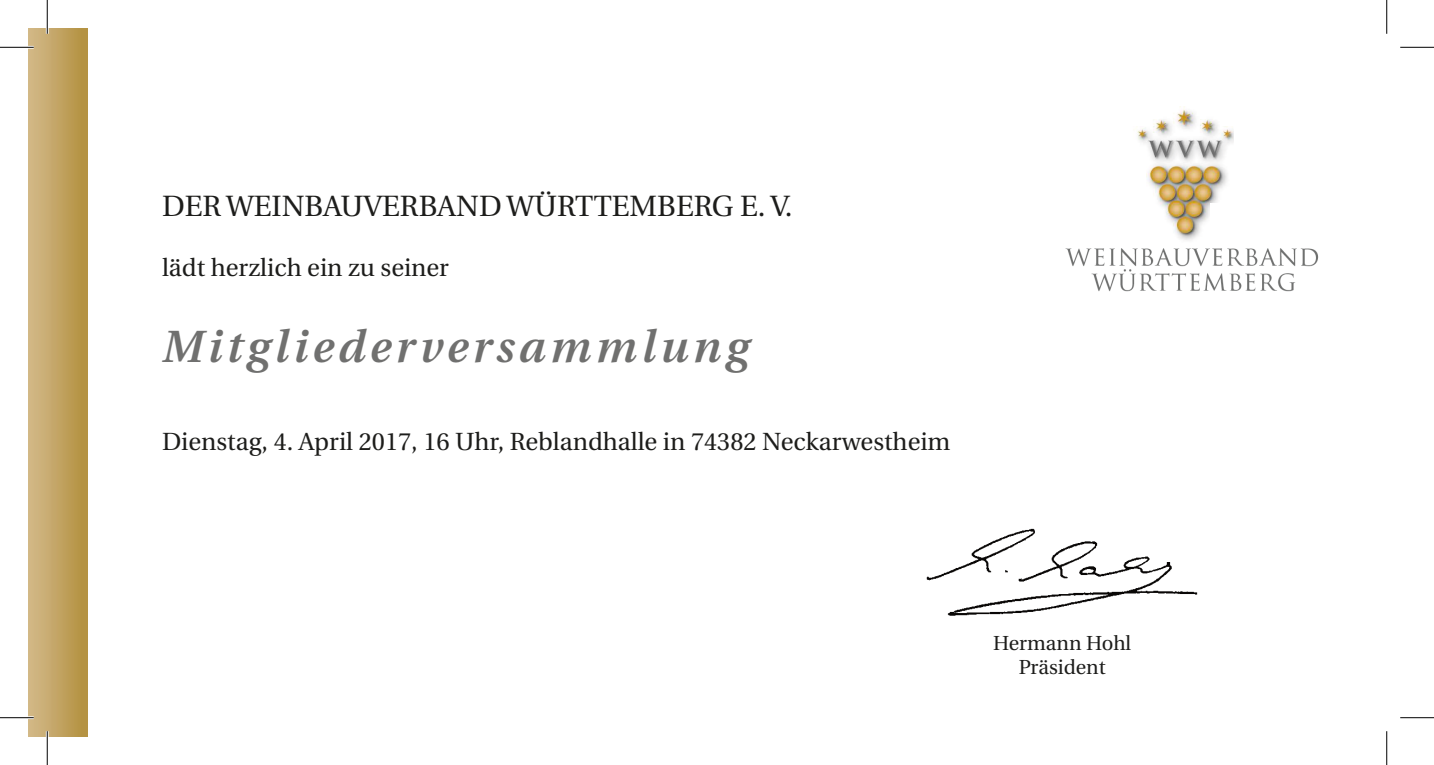
<style>
.page{position:relative;width:1434px;height:765px;background:#fff}
.page>*{position:absolute;margin:0;border:0;box-sizing:border-box;transform-origin:0 0}
.t1{font:italic 600 45px "Utopia";letter-spacing:.1em;color:#70706f}
.t2{font:29.25px "Utopia";color:#1d1d1b}
.t3{font:24.75px "Utopia";color:#1d1d1b}
.t4{font:20.25px/24.3px "Utopia";color:#1d1d1b;text-align:center}
</style>
<div class="page">
<img style="left:1137px;top:107px;width:96px;height:133px">
<img style="left:1065px;top:248px;width:254px;height:19px">
<img style="left:1091px;top:269px;width:204px;height:23px">
<img style="left:1230px;top:163px;width:3px;height:41px">
<img style="left:1210px;top:204px;width:23px;height:34px">
<img style="left:926px;top:528px;width:272px;height:88px">
<img style="left:28px;top:28px;width:59px;height:708px">
<hr style="left:0;top:46px;width:34px;height:3px;background:#fff">
<hr style="left:0;top:716px;width:34px;height:2px;background:#fff">
<hr style="left:46px;top:0;width:3px;height:34px;background:#fff">
<hr style="left:46px;top:730px;width:3px;height:34px;background:#fff">
<hr style="left:0;top:47px;width:34px;height:1px;background:#000">
<hr style="left:1400px;top:47px;width:34px;height:1px;background:#000">
<hr style="left:0;top:717px;width:34px;height:1px;background:#000">
<hr style="left:1400px;top:717px;width:34px;height:1px;background:#000">
<hr style="left:47px;top:0;width:1px;height:34px;background:#000">
<hr style="left:47px;top:730px;width:1px;height:34px;background:#000">
<hr style="left:1386px;top:0;width:1px;height:34px;background:#000">
<hr style="left:1386px;top:730px;width:1px;height:34px;background:#000">
<p class="t2" style="left:162px;top:190px;width:632px">DER WEINBAUVERBAND WÜRTTEMBERG E. V.</p>
<p class="t3" style="left:162px;top:253px;width:288px">lädt herzlich ein zu seiner</p>
<h1 class="t1" style="left:162px;top:321px;width:588px">Mitgliederversammlung</h1>
<p class="t3" style="left:162px;top:427px;width:790px">Dienstag, 4. April 2017, 16 Uhr, Reblandhalle in 74382 Neckarwestheim</p>
<p class="t4" style="left:993px;top:631px;width:140px">Hermann Hohl<br>Präsident</p>
</div>
